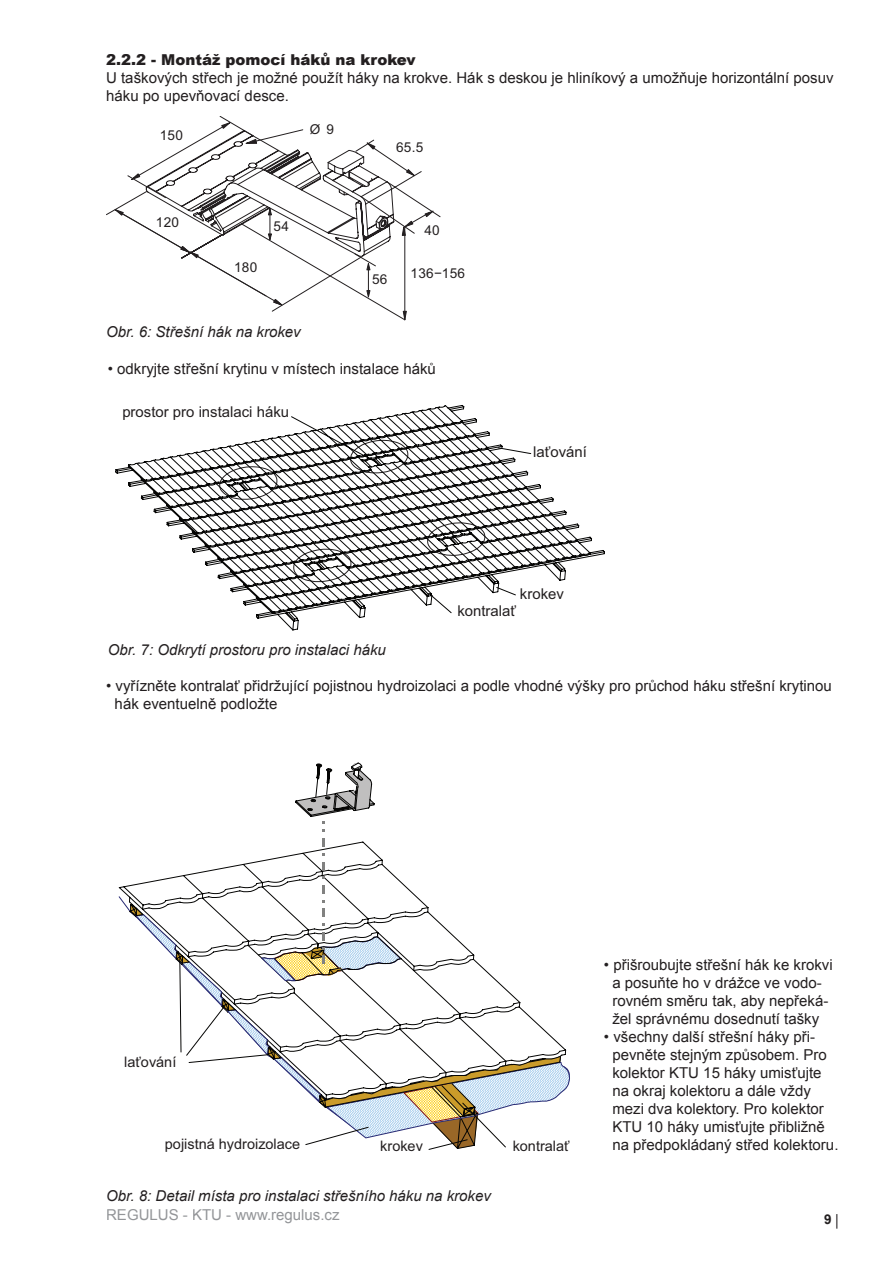
<style>
.page{position:relative;width:893px;height:1263px;background:#fff}
.page>*{position:absolute;margin:0;border:0;box-sizing:border-box;transform-origin:0 0}
.t1{font:15px/18px "Arial";color:#231f20}
.t2{font:italic 15px "Arial";color:#231f20}
.t3{font:900 15px "Arial";color:#231f20}
.t4{font:15px "Arial";color:#939598}
.t5{font:14.85px "Arial";color:#231f20}
.t6{font:14.55px "Arial";color:#231f20}
.t7{font:13.65px "Arial";letter-spacing:.02em;color:#231f20}
.t8{font:700 13.5px "Arial";color:#231f20}
</style>
<div class="page">
<svg style="left:390px;top:161px;width:51px;height:159px"></svg>
<svg style="left:424px;top:210px;width:11px;height:7px"></svg>
<svg style="left:401px;top:221px;width:12px;height:15px"></svg>
<svg style="left:406px;top:169px;width:10px;height:8px"></svg>
<svg style="left:113px;top:121px;width:281px;height:191px"></svg>
<svg style="left:115px;top:405px;width:490px;height:226px"></svg>
<svg style="left:219px;top:440px;width:312px;height:174px"></svg>
<svg style="left:129px;top:762px;width:441px;height:346px"></svg>
<svg style="left:179px;top:958px;width:327px;height:192px"></svg>
<p class="t3" style="left:106px;top:49px;width:311px">2.2.2 - Montáž pomocí háků na krokev</p>
<p class="t1" style="left:106px;top:69px;width:729px">U taškových střech je možné použít háky na krokve. Hák s deskou je hliníkový a umožňuje horizontální posuv háku po upevňovací desce.</p>
<p class="t7" style="left:160px;top:128px;width:25px">150</p>
<p class="t7" style="left:310px;top:121px;width:26px">Ø 9</p>
<p class="t7" style="left:396px;top:140px;width:29px">65.5</p>
<p class="t7" style="left:156px;top:214px;width:25px">120</p>
<p class="t7" style="left:234px;top:259px;width:25px">180</p>
<p class="t7" style="left:273px;top:218px;width:17px">54</p>
<p class="t7" style="left:372px;top:272px;width:17px">56</p>
<p class="t7" style="left:424px;top:222px;width:17px">40</p>
<p class="t7" style="left:410px;top:265px;width:56px">136−156</p>
<p class="t2" style="left:106px;top:324px;width:196px">Obr. 6: Střešní hák na krokev</p>
<p class="t1" style="left:108px;top:360px;width:329px">• odkryjte střešní krytinu v místech instalace háků</p>
<p class="t5" style="left:122px;top:403px;width:168px">prostor pro instalaci háku</p>
<p class="t2" style="left:108px;top:642px;width:279px">Obr. 7: Odkrytí prostoru pro instalaci háku</p>
<p class="t5" style="left:533px;top:444px;width:55px">laťování</p>
<p class="t5" style="left:520px;top:585px;width:45px">krokev</p>
<p class="t5" style="left:457px;top:603px;width:60px">kontralať</p>
<p class="t1" style="left:115px;top:676px;width:718px;text-indent:-9px">• vyřízněte kontralať přidržující pojistnou hydroizolaci a podle vhodné výšky pro průchod háku střešní krytinou hák eventuelně podložte</p>
<p class="t6" style="left:124px;top:1053px;width:54px">laťování</p>
<p class="t6" style="left:165px;top:1136px;width:137px">pojistná hydroizolace</p>
<p class="t6" style="left:380px;top:1137px;width:44px">krokev</p>
<p class="t6" style="left:512px;top:1137px;width:58px">kontralať</p>
<p class="t2" style="left:106px;top:1188px;width:386px">Obr. 8: Detail místa pro instalaci střešního háku na krokev</p>
<p class="t4" style="left:106px;top:1206px;width:235px">REGULUS - KTU - www.regulus.cz</p>
<p class="t1" style="left:604px;top:956px;width:230px;text-align:center">• přišroubujte střešní hák ke krokvi a posuňte ho v drážce ve vodo&shy;rovném směru tak, aby nepřeká&shy;žel správnému dosednutí tašky</p>
<p class="t1" style="left:612px;top:1028px;width:227px;text-indent:-9px">• všechny další střešní háky při&shy;pevněte stejným způsobem. Pro kolektor KTU 15 háky umisťujte na okraj kolektoru a dále vždy mezi dva kolektory. Pro kolektor<br>KTU 10 háky umisťujte přibližně na předpokládaný střed kolektoru.</p>
<p class="t8" style="left:824px;top:1212px;width:19px">9 <sub>│</sub></p>
</div>
